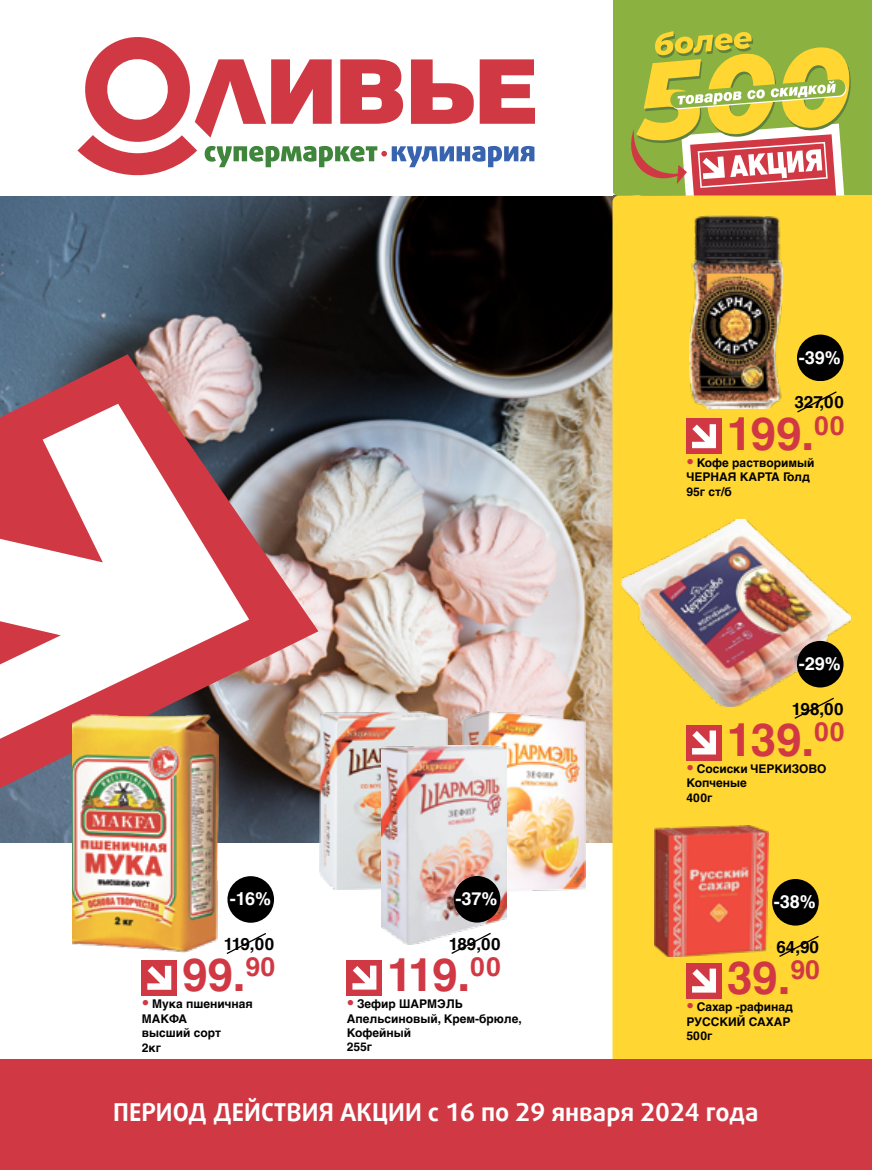
<style>
.page{position:relative;width:872px;height:1170px;background:#fff}
.page>*{position:absolute;margin:0;border:0;box-sizing:border-box;transform-origin:0 0}
.t1{font:700 45.75px "Helvetica C";letter-spacing:-.015em;color:#d03944}
.t2{font:700 24.75px "Daxline Cyr TF";color:#fff}
.t3{font:700 18px "Helvetica C";color:#fff}
.t4{font:700 16.95px "Helvetica C";color:#000}
.t5{font:700 12px/14.4px "Helvetica C";color:#000}
.s1{font-size:15px;color:#d03944}
</style>
<div class="page">
<img style="left:0;top:196px;width:612px;height:646px">
<div style="left:613px;top:0;width:259px;height:195px;background:#8bb141"></div>
<svg style="left:628px;top:31px;width:223px;height:164px;background:#c3af59"></svg>
<div style="left:612px;top:195px;width:260px;height:864px;background:#ffd632"></div>
<div style="left:0;top:1059px;width:872px;height:110px;background:#d03944"></div>
<svg style="left:77px;top:37px;width:458px;height:139px"></svg>
<img style="left:0;top:354px;width:318px;height:434px">
<svg style="left:0;top:404px;width:249px;height:334px"></svg>
<svg style="left:777px;top:934px;width:43px;height:24px"></svg>
<div style="left:772px;top:878px;width:46px;height:47px;background:#000;border-radius:50%"></div>
<div style="left:686px;top:963px;width:35px;height:35px;background:#d03944"></div>
<svg style="left:692px;top:968px;width:24px;height:24px"></svg>
<svg style="left:226px;top:933px;width:40px;height:21px"></svg>
<div style="left:227px;top:876px;width:47px;height:46px;background:#000;border-radius:50%"></div>
<div style="left:142px;top:960px;width:35px;height:35px;background:#d03944"></div>
<svg style="left:147px;top:965px;width:24px;height:24px"></svg>
<svg style="left:795px;top:390px;width:43px;height:23px"></svg>
<div style="left:797px;top:334px;width:46px;height:47px;background:#000;border-radius:50%"></div>
<div style="left:686px;top:418px;width:35px;height:35px;background:#d03944"></div>
<svg style="left:692px;top:424px;width:24px;height:24px"></svg>
<img style="left:689px;top:216px;width:94px;height:192px">
<img style="left:72px;top:714px;width:147px;height:238px">
<img style="left:654px;top:825px;width:114px;height:131px">
<img style="left:621px;top:519px;width:229px;height:187px">
<svg style="left:793px;top:696px;width:42px;height:24px"></svg>
<div style="left:797px;top:641px;width:46px;height:46px;background:#000;border-radius:50%"></div>
<div style="left:686px;top:725px;width:35px;height:35px;background:#d03944"></div>
<svg style="left:692px;top:730px;width:24px;height:24px"></svg>
<img style="left:319px;top:711px;width:129px;height:178px">
<img style="left:462px;top:711px;width:123px;height:180px">
<img style="left:381px;top:745px;width:125px;height:199px">
<svg style="left:450px;top:931px;width:42px;height:23px"></svg>
<div style="left:454px;top:875px;width:46px;height:47px;background:#000;border-radius:50%"></div>
<div style="left:347px;top:960px;width:35px;height:35px;background:#d03944"></div>
<svg style="left:352px;top:965px;width:24px;height:24px"></svg>
<h3 class="t3" style="left:798px;top:347px;width:44px">-39%</h3>
<h3 class="t4" style="left:794px;top:393px;width:51px">327,00</h3>
<h1 class="t1" style="left:727px;top:407px;width:119px">199.<sup>00</sup></h1>
<p class="t5" style="left:686px;top:455px;width:129px"><span class="s1">•</span> Кофе растворимый<br>ЧЕРНАЯ КАРТА Голд<br>95г ст/б</p>
<h3 class="t3" style="left:798px;top:653px;width:44px">-29%</h3>
<h3 class="t4" style="left:792px;top:699px;width:53px">198,00</h3>
<h1 class="t1" style="left:727px;top:713px;width:119px">139.<sup>00</sup></h1>
<p class="t5" style="left:686px;top:761px;width:142px"><span class="s1">•</span> Сосиски ЧЕРКИЗОВО<br>Копченые<br>400г</p>
<h3 class="t3" style="left:230px;top:888px;width:43px">-16%</h3>
<h3 class="t3" style="left:455px;top:888px;width:44px">-37%</h3>
<h3 class="t3" style="left:774px;top:891px;width:44px">-38%</h3>
<h3 class="t4" style="left:224px;top:934px;width:52px">119,00</h3>
<h1 class="t1" style="left:182px;top:948px;width:94px">99.<sup>90</sup></h1>
<h3 class="t4" style="left:449px;top:934px;width:53px">189,00</h3>
<h1 class="t1" style="left:387px;top:948px;width:115px">119.<sup>00</sup></h1>
<h3 class="t4" style="left:776px;top:937px;width:44px">64,90</h3>
<h1 class="t1" style="left:727px;top:951px;width:94px">39.<sup>90</sup></h1>
<p class="t5" style="left:142px;top:996px;width:112px"><span class="s1">•</span> Мука пшеничная<br>МАКФА<br>высший сорт<br>2кг</p>
<p class="t5" style="left:347px;top:996px;width:176px"><span class="s1">•</span> Зефир ШАРМЭЛЬ<br>Апельсиновый, Крем-брюле,<br>Кофейный<br>255г</p>
<p class="t5" style="left:686px;top:999px;width:108px"><span class="s1">•</span> Сахар -рафинад<br>РУССКИЙ САХАР<br>500г</p>
<h2 class="t2" style="left:113px;top:1097px;width:647px">ПЕРИОД ДЕЙСТВИЯ АКЦИИ с 16 по 29 января 2024 года</h2>
</div>
